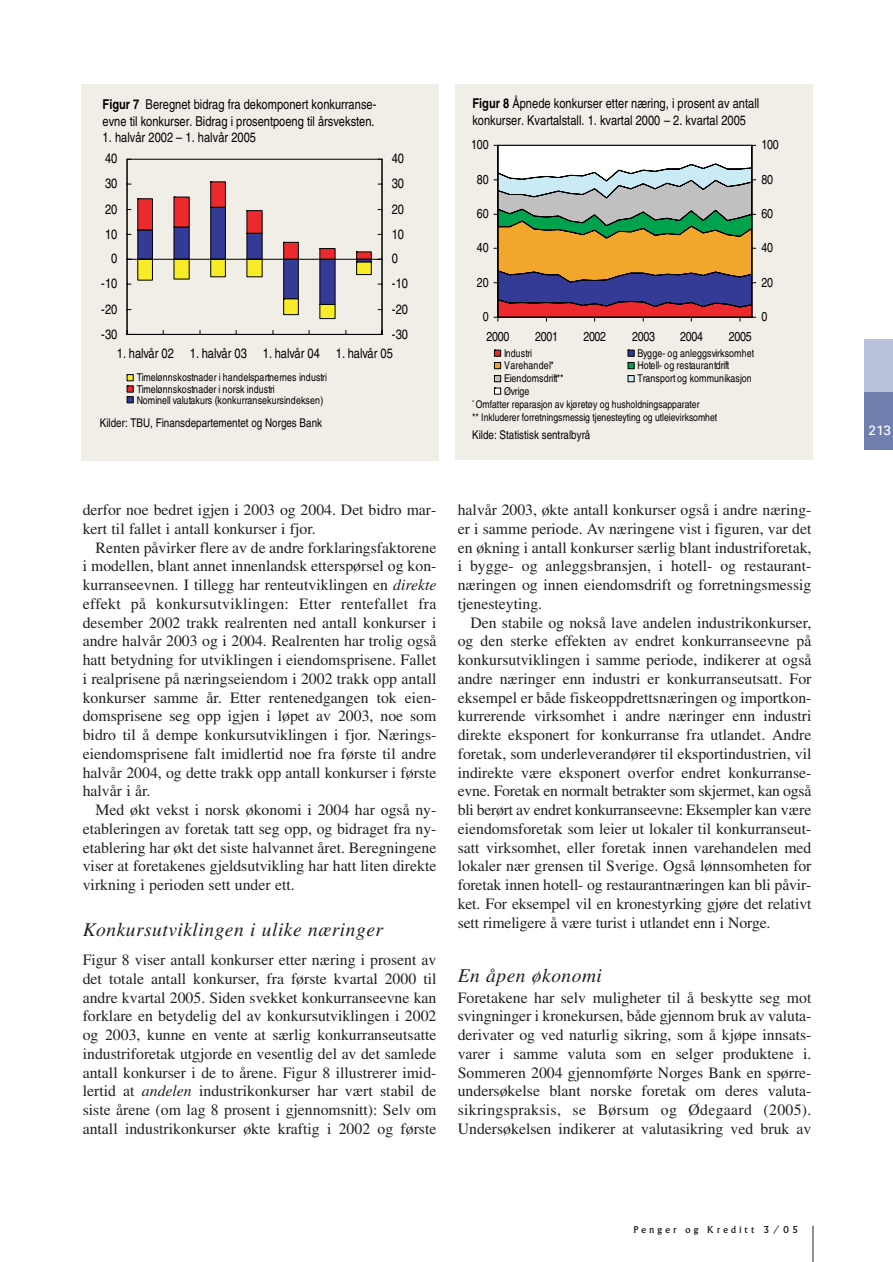
<style>
.page{position:relative;width:893px;height:1262px;background:#fff}
.page>*{position:absolute;margin:0;border:0;box-sizing:border-box;transform-origin:0 0}
.t1{font:italic 19.5px "Times";letter-spacing:.025em;color:#231f20}
.t2{font:15.75px/18.8px "Times";color:#231f20;text-align:justify}
.t3{font:condensed 13.5px/16.4px "Helvetica";color:#000}
.t4{font:13.5px "Univers";color:#fff}
.t5{font:condensed 13.05px "Helvetica";letter-spacing:-.02em;color:#000}
.t6{font:condensed 12px "Helvetica";color:#000}
.t7{font:condensed 10.8px/10.9px "Helvetica";letter-spacing:.01em;color:#000}
.t8{font:condensed 10.5px/12.6px "Helvetica";color:#000}
.t9{font:10.5px "Albertus";letter-spacing:.31em;color:#231f20}
.s1{font-weight:700}
.s2{font-style:italic}
</style>
<div class="page">
<hr style="left:812px;top:1225px;width:1px;height:37px;background:#231f20">
<div style="left:864px;top:339px;width:28px;height:110px;background:#b9c0d9"></div>
<div style="left:864px;top:392px;width:28px;height:57px;background:#6e7fad"></div>
<div style="left:81px;top:84px;width:357px;height:376px;background:#f1ede7"></div>
<hr style="left:382px;top:159px;width:1px;height:175px;background:#000">
<svg style="left:126px;top:159px;width:256px;height:176px"></svg>
<svg style="left:126px;top:374px;width:8px;height:29px"></svg>
<div style="left:456px;top:85px;width:357px;height:375px;background:#f1ede7"></div>
<svg style="left:493px;top:145px;width:263px;height:177px;background:#a99985"></svg>
<svg style="left:494px;top:349px;width:7px;height:20px"></svg>
<svg style="left:627px;top:349px;width:7px;height:20px"></svg>
<svg style="left:627px;top:375px;width:7px;height:7px"></svg>
<svg style="left:494px;top:375px;width:7px;height:20px"></svg>
<p class="t3" style="left:103px;top:98px;width:275px"><span class="s1">Figur 7</span> Beregnet bidrag fra dekomponert konkurranse&shy;evne til konkurser. Bidrag i prosentpoeng til årsveksten.</p>
<p class="t3" style="left:103px;top:130px;width:155px">1. halvår 2002 – 1. halvår 2005</p>
<p class="t3" style="left:105px;top:152px;width:14px">40</p>
<p class="t3" style="left:392px;top:152px;width:14px">40</p>
<p class="t3" style="left:105px;top:177px;width:14px">30</p>
<p class="t3" style="left:392px;top:177px;width:14px">30</p>
<p class="t3" style="left:105px;top:202px;width:14px">20</p>
<p class="t3" style="left:392px;top:202px;width:14px">20</p>
<p class="t3" style="left:105px;top:227px;width:14px">10</p>
<p class="t3" style="left:392px;top:227px;width:14px">10</p>
<p class="t3" style="left:111px;top:252px;width:8px">0</p>
<p class="t3" style="left:392px;top:252px;width:8px">0</p>
<p class="t3" style="left:101px;top:277px;width:18px">-10</p>
<p class="t3" style="left:392px;top:277px;width:18px">-10</p>
<p class="t3" style="left:101px;top:302px;width:18px">-20</p>
<p class="t3" style="left:392px;top:302px;width:18px">-20</p>
<p class="t3" style="left:101px;top:327px;width:18px">-30</p>
<p class="t3" style="left:392px;top:327px;width:18px">-30</p>
<p class="t3" style="left:117px;top:347px;width:277px">1. halvår 02 1. halvår 03 1. halvår 04 1. halvår 05</p>
<p class="t7" style="left:137px;top:373px;width:192px">Timelønnskostnader i handelspartnernes industri<br>Timelønnskostnader i norsk industri<br>Nominell valutakurs (konkurransekursindeksen)</p>
<p class="t6" style="left:100px;top:418px;width:224px">Kilder: TBU, Finansdepartementet og Norges Bank</p>
<p class="t3" style="left:472px;top:97px;width:288px"><span class="s1">Figur 8</span> Åpnede konkurser etter næring, i prosent av antall konkurser. Kvartalstall. 1. kvartal 2000 – 2. kvartal 2005</p>
<p class="t5" style="left:471px;top:140px;width:19px">100</p>
<p class="t5" style="left:761px;top:140px;width:19px">100</p>
<p class="t5" style="left:477px;top:174px;width:13px">80</p>
<p class="t5" style="left:761px;top:174px;width:13px">80</p>
<p class="t5" style="left:477px;top:209px;width:13px">60</p>
<p class="t5" style="left:761px;top:209px;width:13px">60</p>
<p class="t5" style="left:477px;top:243px;width:13px">40</p>
<p class="t5" style="left:761px;top:243px;width:13px">40</p>
<p class="t5" style="left:477px;top:277px;width:13px">20</p>
<p class="t5" style="left:761px;top:277px;width:13px">20</p>
<p class="t5" style="left:482px;top:312px;width:7px">0</p>
<p class="t5" style="left:761px;top:312px;width:7px">0</p>
<p class="t5" style="left:486px;top:331px;width:24px">2000</p>
<p class="t5" style="left:535px;top:331px;width:24px">2001</p>
<p class="t5" style="left:583px;top:331px;width:24px">2002</p>
<p class="t5" style="left:632px;top:331px;width:24px">2003</p>
<p class="t5" style="left:680px;top:331px;width:24px">2004</p>
<p class="t5" style="left:728px;top:331px;width:24px">2005</p>
<p class="t7" style="left:504px;top:349px;width:29px">Industri</p>
<p class="t7" style="left:637px;top:349px;width:118px">Bygge- og anleggsvirksomhet</p>
<p class="t7" style="left:504px;top:361px;width:51px">Varehandel*</p>
<p class="t7" style="left:637px;top:361px;width:93px">Hotell- og restaurantdrift</p>
<p class="t7" style="left:504px;top:374px;width:61px">Eiendomsdrift**</p>
<p class="t7" style="left:637px;top:374px;width:116px">Transport og kommunikasjon</p>
<p class="t7" style="left:504px;top:387px;width:27px">Øvrige</p>
<p class="t8" style="left:472px;top:399px;width:246px"><sup>*</sup> Omfatter reparasjon av kjøretøy og husholdningsapparater<br>** Inkluderer forretningsmessig tjenesteyting og utleievirksomhet</p>
<p class="t6" style="left:472px;top:430px;width:119px">Kilde: Statistisk sentralbyrå</p>
<p class="t2" style="left:83px;top:502px;width:355px">derfor noe bedret igjen i 2003 og 2004. Det bidro mar&shy;kert til fallet i antall konkurser i fjor.</p>
<p class="t2" style="left:83px;top:539px;width:355px;text-indent:13px">Renten påvirker flere av de andre forklaringsfaktorene i modellen, blant annet innenlandsk etterspørsel og kon&shy;kurranseevnen. I tillegg har renteutviklingen en <span class="s2">direkte </span>effekt på konkursutviklingen: Etter rentefallet fra desember 2002 trakk realrenten ned antall konkurser i andre halvår 2003 og i 2004. Realrenten har trolig også hatt betydning for utviklingen i eiendomsprisene. Fallet i realprisene på næringseiendom i 2002 trakk opp antall konkurser samme år. Etter rentenedgangen tok eien&shy;domsprisene seg opp igjen i løpet av 2003, noe som bidro til å dempe konkursutviklingen i fjor. Nærings&shy;eiendomsprisene falt imidlertid noe fra første til andre halvår 2004, og dette trakk opp antall konkurser i første halvår i år.</p>
<p class="t2" style="left:83px;top:802px;width:355px;text-indent:13px">Med økt vekst i norsk økonomi i 2004 har også ny&shy;etableringen av foretak tatt seg opp, og bidraget fra ny&shy;etablering har økt det siste halvannet året. Beregningene viser at foretakenes gjeldsutvikling har hatt liten direkte virkning i perioden sett under ett.</p>
<p class="t1" style="left:83px;top:922px;width:302px">Konkursutviklingen i ulike næringer</p>
<p class="t2" style="left:83px;top:952px;width:355px">Figur 8 viser antall konkurser etter næring i prosent av det totale antall konkurser, fra første kvartal 2000 til andre kvartal 2005. Siden svekket konkurranseevne kan forklare en betydelig del av konkursutviklingen i 2002 og 2003, kunne en vente at særlig konkurranseutsatte industriforetak utgjorde en vesentlig del av det samlede antall konkurser i de to årene. Figur 8 illustrerer imid&shy;lertid at <span class="s2">andelen</span> industrikonkurser har vært stabil de siste årene (om lag 8 prosent i gjennomsnitt): Selv om antall industrikonkurser økte kraftig i 2002 og første</p>
<p class="t2" style="left:458px;top:502px;width:355px">halvår 2003, økte antall konkurser også i andre næring&shy;er i samme periode. Av næringene vist i figuren, var det en økning i antall konkurser særlig blant industriforetak, i bygge- og anleggsbransjen, i hotell- og restaurant&shy;næringen og innen eiendomsdrift og forretningsmessig tjenesteyting.</p>
<p class="t2" style="left:458px;top:614px;width:355px;text-indent:13px">Den stabile og nokså lave andelen industrikonkurser, og den sterke effekten av endret konkurranseevne på konkursutviklingen i samme periode, indikerer at også andre næringer enn industri er konkurranseutsatt. For eksempel er både fiskeoppdrettsnæringen og importkon&shy;kurrerende virksomhet i andre næringer enn industri direkte eksponert for konkurranse fra utlandet. Andre foretak, som underleverandører til eksportindustrien, vil indirekte være eksponert overfor endret konkurranse&shy;evne. Foretak en normalt betrakter som skjermet, kan også bli berørt av endret konkurranseevne: Eksempler kan være eiendomsforetak som leier ut lokaler til konkurranseut&shy;satt virksomhet, eller foretak innen varehandelen med lokaler nær grensen til Sverige. Også lønnsomheten for foretak innen hotell- og restaurantnæringen kan bli påvir&shy;ket. For eksempel vil en kronestyrking gjøre det relativt sett rimeligere å være turist i utlandet enn i Norge.</p>
<p class="t1" style="left:458px;top:968px;width:146px">En åpen økonomi</p>
<p class="t2" style="left:458px;top:989px;width:355px">Foretakene har selv muligheter til å beskytte seg mot svingninger i kronekursen, både gjennom bruk av valuta&shy;derivater og ved naturlig sikring, som å kjøpe innsats&shy;varer i samme valuta som en selger produktene i.<br>Sommeren 2004 gjennomførte Norges Bank en spørre&shy;undersøkelse blant norske foretak om deres valuta&shy;sikringspraksis, se Børsum og Ødegaard (2005).<br>Undersøkelsen indikerer at valutasikring ved bruk av</p>
<p class="t9" style="left:634px;top:1225px;width:166px">Penger og Kreditt 3/05</p>
<p class="t4" style="left:868px;top:425px;width:24px">213</p>
</div>
